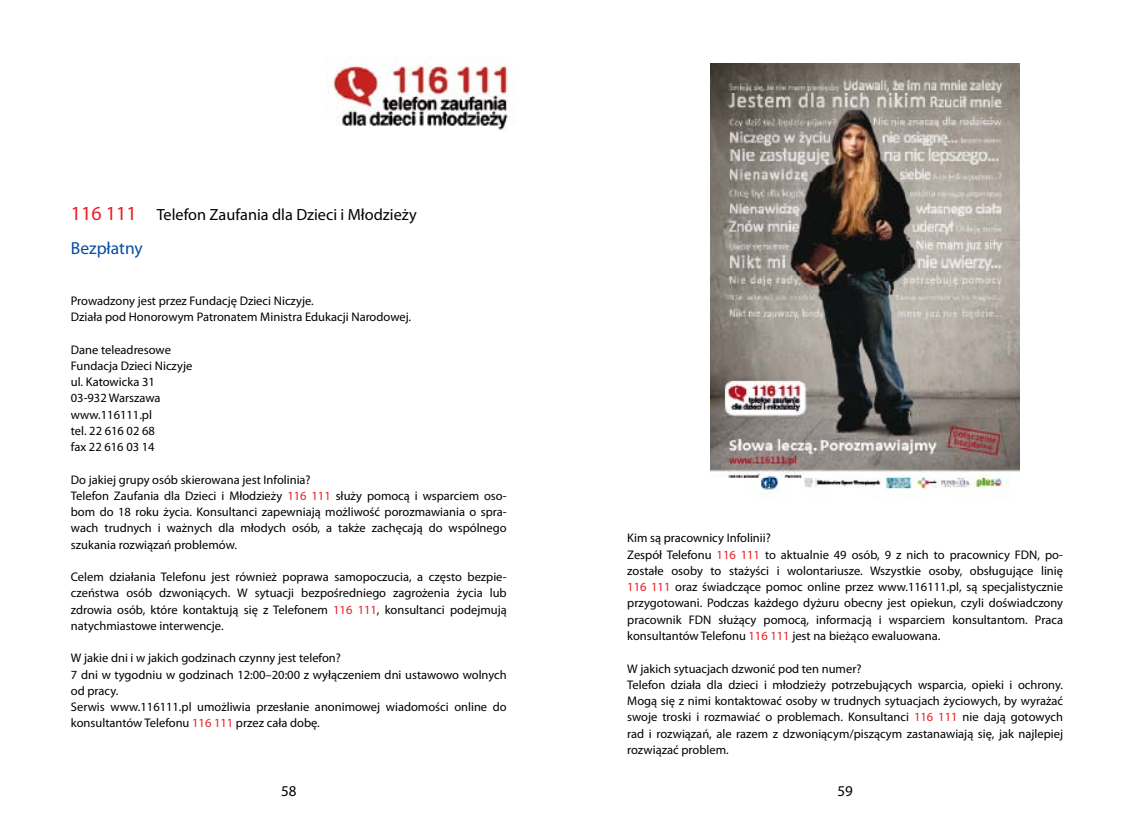
<style>
.page{position:relative;width:1134px;height:833px;background:#fff}
.page>*{position:absolute;margin:0;border:0;box-sizing:border-box;transform-origin:0 0}
.t1{font:17.5px "Myriad Pro";color:#034ea2}
.t2{font:16.25px "Myriad Pro";color:#000}
.t3{font:15px "Myriad Pro";color:#000}
.t4{font:12.5px/16.2px "Myriad Pro";color:#000}
.s1{font-size:20px;color:#ed1d24}
.s2{color:#ed1d24}
</style>
<div class="page">
<img style="left:326px;top:56px;width:185px;height:74px">
<img style="left:710px;top:64px;width:309px;height:434px">
<h2 class="t2" style="left:71px;top:204px;width:347px"><span class="s1">116 111</span> Telefon Zaufania dla Dzieci i Młodzieży</h2>
<h1 class="t1" style="left:71px;top:237px;width:73px">Bezpłatny</h1>
<p class="t4" style="left:71px;top:292px;width:342px">Prowadzony jest przez Fundację Dzieci N iczyje.<br>Działa pod Honorowym Patronatem Ministra Edukacji Narodowej.</p>
<p class="t4" style="left:71px;top:341px;width:123px">Dane teleadresowe<br>Fundacja Dzieci N iczyje ul. Katowicka 31<br>03-932 Warszawa www.116111.pl<br>tel. 22 616 02 68<br>fax 22 616 03 14</p>
<p class="t4" style="left:71px;top:471px;width:437px">Do jakiej grupy osób skierowana jest Infolinia?<br>Telefon Zaufania dla Dzieci i Młodzieży <span class="s2">116 111</span> służy pomocą i wsparciem oso&shy;bom do 18 roku życia. Konsultanci zapewniają możliwość porozmawiania o spra&shy;wach trudnych i ważnych dla młodych osób, a także zachęcają do wspólnego szukania rozwiązań problemów.</p>
<p class="t4" style="left:71px;top:568px;width:437px;text-align:justify">Celem działania Telefonu jest również poprawa samopoczucia, a często bezpie&shy;czeństwa osób dzwoniących. W sytuacji bezpośredniego zagrożenia życia lub zdrowia osób, które kontaktują się z Telefonem <span class="s2">116 111</span>, konsultanci podejmują natychmiastowe interwencje.</p>
<p class="t4" style="left:71px;top:650px;width:437px">W jakie dni i w jakich godzinach czynny jest telefon?<br>7 dni w tygodniu w godzinach 12:00–20:00 z wyłączeniem dni ustawowo wolnych od pracy.<br>Serwis www.116111.pl umożliwia przesłanie anonimowej wiadomości online do konsultantów Telefonu <span class="s2">116 111</span> przez cała dobę.</p>
<p class="t4" style="left:627px;top:530px;width:437px">Kim są pracownicy Infolinii?<br>Zespół Telefonu <span class="s2">116 111</span> to aktualnie 49 osób, 9 z nich to pracownicy FDN, po&shy;zostałe osoby to stażyści i wolontariusze. Wszystkie osoby, obsługujące linię <span class="s2">116 111</span> oraz świadczące pomoc online przez www.116111.pl, są specjalistycznie przygotowani. Podczas każdego dyżuru obecny jest opiekun, czyli doświadczony pracownik FDN służący pomocą, informacją i wsparciem konsultantom. Praca konsultantów Telefonu <span class="s2">116 111</span> jest na bieżąco ewaluowana.</p>
<p class="t4" style="left:627px;top:660px;width:437px">W jakich sytuacjach dzwonić pod ten numer?<br>Telefon działa dla dzieci i młodzieży potrzebujących wsparcia, opieki i ochrony.<br>Mogą się z nimi kontaktować osoby w trudnych sytuacjach życiowych, by wyrażać swoje troski i rozmawiać o problemach. Konsultanci <span class="s2">116 111</span> nie dają gotowych rad i rozwiązań, ale razem z dzwoniącym/piszącym zastanawiają się, jak najlepiej rozwiązać problem.</p>
<p class="t3" style="left:281px;top:782px;width:17px">58</p>
<p class="t3" style="left:837px;top:782px;width:17px">59</p>
</div>
